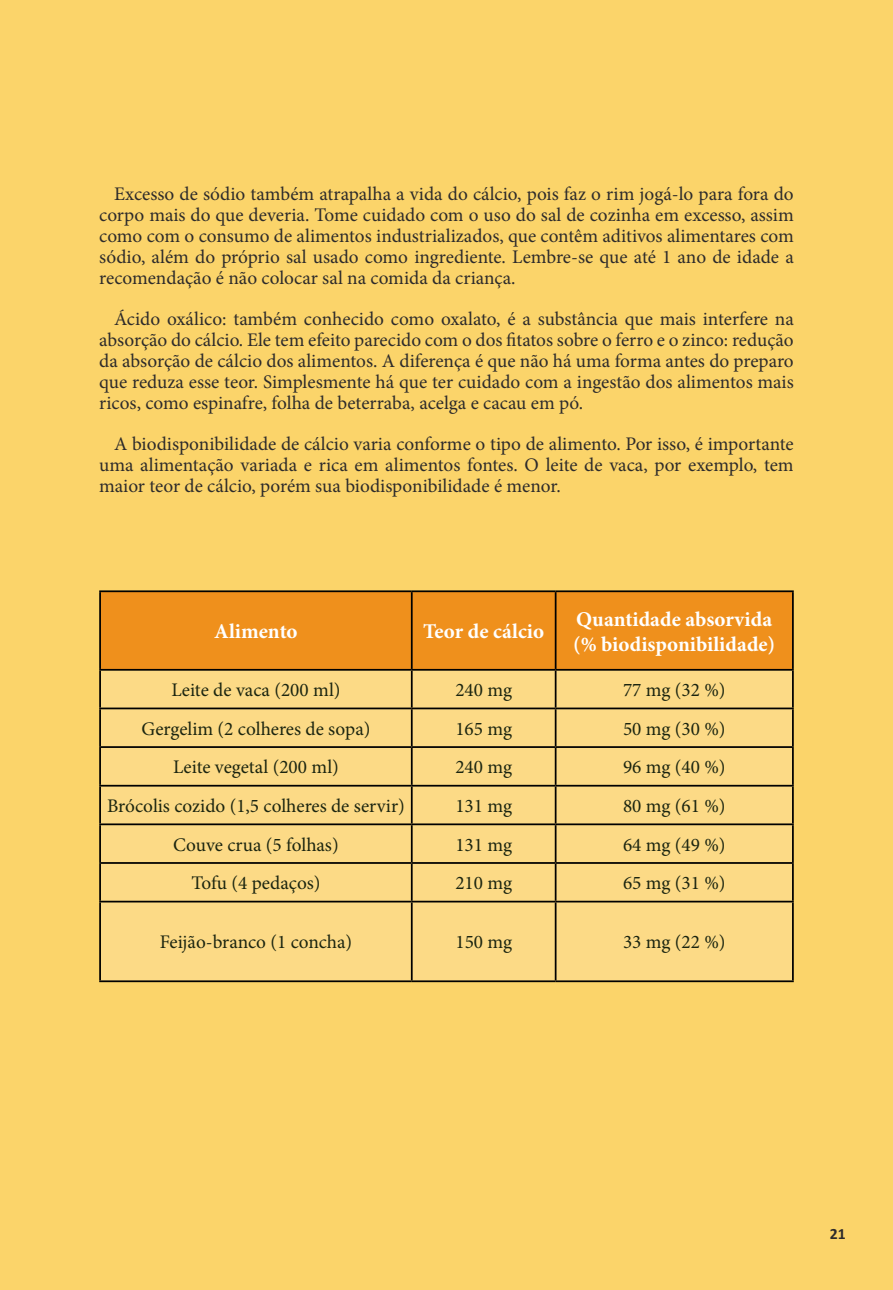
<style>
.page{position:relative;width:893px;height:1290px;background:#fbd46a}
.page>*{position:absolute;margin:0;border:0;box-sizing:border-box;transform-origin:0 0}
.t1{font:700 21px/25.2px "Minion Pro";color:#fff}
.t2{font:19.25px/21px "Minion Pro";color:#2d2b2b;text-align:justify}
.t3{font:19.25px "Minion Pro";color:#1b2510}
.t4{font:700 15.75px "Calibri";color:#2d2b2b}
</style>
<div class="page">
<div style="left:101px;top:592px;width:691px;height:77px;background:#ef901c"></div>
<div style="left:101px;top:671px;width:691px;height:309px;background:#fcda86"></div>
<hr style="left:411px;top:592px;width:2px;height:77px;background:#000">
<hr style="left:555px;top:592px;width:1px;height:77px;background:#000">
<hr style="left:99px;top:671px;width:2px;height:36px;background:#000">
<hr style="left:411px;top:671px;width:2px;height:36px;background:#000">
<hr style="left:555px;top:671px;width:1px;height:36px;background:#000">
<hr style="left:792px;top:671px;width:2px;height:36px;background:#000">
<hr style="left:99px;top:707px;width:313px;height:2px;background:#000">
<hr style="left:99px;top:709px;width:2px;height:37px;background:#000">
<hr style="left:412px;top:707px;width:144px;height:2px;background:#000">
<hr style="left:411px;top:709px;width:2px;height:37px;background:#000">
<hr style="left:556px;top:707px;width:238px;height:2px;background:#000">
<hr style="left:555px;top:709px;width:1px;height:37px;background:#000">
<hr style="left:792px;top:709px;width:2px;height:37px;background:#000">
<hr style="left:99px;top:746px;width:313px;height:2px;background:#000">
<hr style="left:99px;top:748px;width:2px;height:37px;background:#000">
<hr style="left:412px;top:746px;width:144px;height:2px;background:#000">
<hr style="left:411px;top:748px;width:2px;height:37px;background:#000">
<hr style="left:556px;top:746px;width:238px;height:2px;background:#000">
<hr style="left:555px;top:748px;width:1px;height:37px;background:#000">
<hr style="left:792px;top:748px;width:2px;height:37px;background:#000">
<hr style="left:99px;top:785px;width:313px;height:1px;background:#000">
<hr style="left:99px;top:786px;width:2px;height:37px;background:#000">
<hr style="left:412px;top:785px;width:144px;height:1px;background:#000">
<hr style="left:411px;top:786px;width:2px;height:37px;background:#000">
<hr style="left:556px;top:785px;width:238px;height:1px;background:#000">
<hr style="left:555px;top:786px;width:1px;height:37px;background:#000">
<hr style="left:792px;top:786px;width:2px;height:37px;background:#000">
<hr style="left:99px;top:823px;width:313px;height:2px;background:#000">
<hr style="left:99px;top:825px;width:2px;height:37px;background:#000">
<hr style="left:412px;top:823px;width:144px;height:2px;background:#000">
<hr style="left:411px;top:825px;width:2px;height:37px;background:#000">
<hr style="left:556px;top:823px;width:238px;height:2px;background:#000">
<hr style="left:555px;top:825px;width:1px;height:37px;background:#000">
<hr style="left:792px;top:825px;width:2px;height:37px;background:#000">
<hr style="left:99px;top:862px;width:313px;height:2px;background:#000">
<hr style="left:99px;top:864px;width:2px;height:37px;background:#000">
<hr style="left:412px;top:862px;width:144px;height:2px;background:#000">
<hr style="left:411px;top:864px;width:2px;height:37px;background:#000">
<hr style="left:556px;top:862px;width:238px;height:2px;background:#000">
<hr style="left:555px;top:864px;width:1px;height:37px;background:#000">
<hr style="left:792px;top:864px;width:2px;height:37px;background:#000">
<hr style="left:99px;top:901px;width:313px;height:1px;background:#000">
<hr style="left:99px;top:902px;width:2px;height:78px;background:#000">
<hr style="left:412px;top:901px;width:144px;height:1px;background:#000">
<hr style="left:411px;top:902px;width:2px;height:78px;background:#000">
<hr style="left:556px;top:901px;width:238px;height:1px;background:#000">
<hr style="left:555px;top:902px;width:1px;height:78px;background:#000">
<hr style="left:792px;top:902px;width:2px;height:78px;background:#000">
<hr style="left:99px;top:980px;width:313px;height:2px;background:#000">
<hr style="left:412px;top:980px;width:144px;height:2px;background:#000">
<hr style="left:556px;top:980px;width:238px;height:2px;background:#000">
<hr style="left:99px;top:590px;width:313px;height:2px;background:#000">
<hr style="left:99px;top:592px;width:2px;height:77px;background:#000">
<hr style="left:412px;top:590px;width:144px;height:2px;background:#000">
<hr style="left:556px;top:590px;width:238px;height:2px;background:#000">
<hr style="left:792px;top:592px;width:2px;height:77px;background:#000">
<hr style="left:99px;top:669px;width:313px;height:2px;background:#000">
<hr style="left:412px;top:669px;width:144px;height:2px;background:#000">
<hr style="left:556px;top:669px;width:238px;height:2px;background:#000">
<p class="t2" style="left:99px;top:183px;width:696px;text-indent:15px">Excesso de sódio também atrapalha a vida do cálcio, pois faz o rim jogá-lo para fora do corpo mais do que deveria. Tome cuidado com o uso do sal de cozinha em excesso, assim como com o consumo de alimentos industrializados, que contêm aditivos alimentares com sódio, além do próprio sal usado como ingrediente. Lembre-se que até 1 ano de idade a recomendação é não colocar sal na comida da criança.</p>
<p class="t2" style="left:99px;top:308px;width:696px;text-indent:15px">Ácido oxálico: também conhecido como oxalato, é a substância que mais interfere na absorção do cálcio. Ele tem efeito parecido com o dos fitatos sobre o ferro e o zinco: redução da absorção de cálcio dos alimentos. A diferença é que não há uma forma antes do preparo que reduza esse teor. Simplesmente há que ter cuidado com a ingestão dos alimentos mais ricos, como espinafre, folha de beterraba, acelga e cacau em pó.</p>
<p class="t2" style="left:99px;top:433px;width:696px;text-indent:15px">A biodisponibilidade de cálcio varia conforme o tipo de alimento. Por isso, é importante uma alimentação variada e rica em alimentos fontes. O leite de vaca, por exemplo, tem maior teor de cálcio, porém sua biodisponibilidade é menor.</p>
<p class="t1" style="left:214px;top:620px;width:85px">Alimento</p>
<p class="t1" style="left:423px;top:620px;width:123px">Teor de cálcio</p>
<p class="t1" style="left:573px;top:607px;width:203px">Quantidade absorvida (% biodisponibilidade)</p>
<p class="t3" style="left:171px;top:677px;width:171px">Leite de vaca (200 ml)</p>
<p class="t3" style="left:455px;top:677px;width:58px">240 mg</p>
<p class="t3" style="left:623px;top:677px;width:104px">77 mg (32 %)</p>
<p class="t3" style="left:141px;top:716px;width:230px">Gergelim (2 colheres de sopa)</p>
<p class="t3" style="left:455px;top:716px;width:58px">165 mg</p>
<p class="t3" style="left:623px;top:716px;width:104px">50 mg (30 %)</p>
<p class="t3" style="left:173px;top:754px;width:167px">Leite vegetal (200 ml)</p>
<p class="t3" style="left:455px;top:754px;width:58px">240 mg</p>
<p class="t3" style="left:623px;top:754px;width:104px">96 mg (40 %)</p>
<p class="t3" style="left:107px;top:793px;width:299px">Brócolis cozido (1,5 colheres de servir)</p>
<p class="t3" style="left:455px;top:793px;width:58px">131 mg</p>
<p class="t3" style="left:623px;top:793px;width:104px">80 mg (61 %)</p>
<p class="t3" style="left:173px;top:831px;width:167px">Couve crua (5 folhas)</p>
<p class="t3" style="left:455px;top:831px;width:58px">131 mg</p>
<p class="t3" style="left:623px;top:831px;width:104px">64 mg (49 %)</p>
<p class="t3" style="left:191px;top:870px;width:131px">Tofu (4 pedaços)</p>
<p class="t3" style="left:455px;top:870px;width:58px">210 mg</p>
<p class="t3" style="left:623px;top:870px;width:104px">65 mg (31 %)</p>
<p class="t3" style="left:160px;top:929px;width:194px">Feijão-branco (1 concha)</p>
<p class="t3" style="left:455px;top:929px;width:58px">150 mg</p>
<p class="t3" style="left:623px;top:929px;width:104px">33 mg (22 %)</p>
<p class="t4" style="left:830px;top:1222px;width:17px">21</p>
</div>
